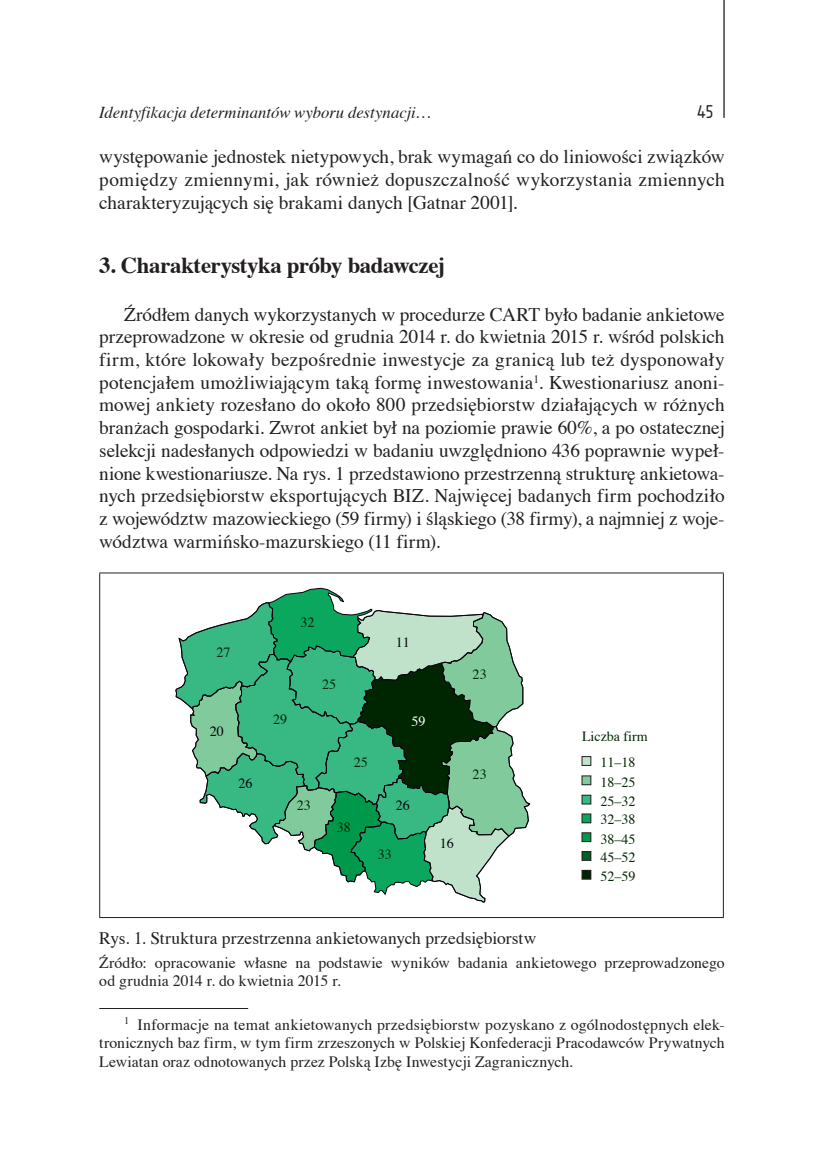
<style>
.page{position:relative;width:819px;height:1166px;background:#fff}
.page>*{position:absolute;margin:0;border:0;box-sizing:border-box;transform-origin:0 0}
.t1{font:700 22.75px "Times";letter-spacing:-.02em;color:#231f20}
.t2{font:19.25px/22.8px "Times";color:#231f20;text-align:justify}
.t3{font:19.25px "Isonorm DOT";color:#231f20}
.t4{font:17.5px "Times";letter-spacing:.005em;color:#231f20}
.t5{font:italic 16.62px "Times";color:#231f20}
.t6{font:15.75px/18.6px "Times";letter-spacing:.005em;color:#231f20}
.t7{font:14px/18.9px "Times";color:#002501;text-align:center}
.t8{font:14px "Times";color:#06020e}
.t9{font:14px "Times";color:#fff}
</style>
<div class="page">
<hr style="left:723px;top:0;width:1px;height:118px;background:#231f20">
<hr style="left:99px;top:572px;width:624px;height:1px;background:#231f20">
<hr style="left:99px;top:573px;width:1px;height:344px;background:#231f20">
<hr style="left:723px;top:573px;width:1px;height:344px;background:#231f20">
<hr style="left:99px;top:917px;width:624px;height:1px;background:#231f20">
<div style="left:582px;top:756px;width:9px;height:9px;background:#c0e2ca"></div>
<div style="left:581px;top:756px;width:10px;height:10px;border:1px solid #231f20"></div>
<div style="left:582px;top:776px;width:9px;height:9px;background:#80ca9c"></div>
<div style="left:581px;top:775px;width:10px;height:10px;border:1px solid #231f20"></div>
<div style="left:582px;top:795px;width:9px;height:9px;background:#38b983"></div>
<div style="left:581px;top:795px;width:10px;height:9px;border:1px solid #231f20"></div>
<div style="left:582px;top:814px;width:9px;height:9px;background:#0ba75e"></div>
<div style="left:581px;top:813px;width:10px;height:10px;border:1px solid #231f20"></div>
<div style="left:582px;top:833px;width:9px;height:8px;background:#00984a"></div>
<div style="left:581px;top:832px;width:10px;height:10px;border:1px solid #231f20"></div>
<div style="left:582px;top:851px;width:9px;height:9px;background:#005f29"></div>
<div style="left:581px;top:851px;width:10px;height:10px;border:1px solid #231f20"></div>
<div style="left:582px;top:870px;width:9px;height:9px;background:#002501"></div>
<div style="left:581px;top:870px;width:10px;height:9px;border:1px solid #231f20"></div>
<svg style="left:175px;top:588px;width:356px;height:314px"></svg>
<hr style="left:99px;top:1008px;width:149px;height:1px;background:#231f20">
<p class="t5" style="left:99px;top:98px;width:332px">Identyfikacja determinantów wyboru destynacji…</p>
<p class="t3" style="left:697px;top:101px;width:18px">45</p>
<p class="t2" style="left:99px;top:144px;width:627px">występowanie jednostek nietypowych, brak wymagań co do liniowości związków pomiędzy zmiennymi, jak również dopuszczalność wykorzystania zmiennych charakteryzujących się brakami danych [Gatnar 2001].</p>
<p class="t1" style="left:99px;top:243px;width:347px">3. Charakterystyka próby badawczej</p>
<p class="t2" style="left:99px;top:301px;width:627px;text-indent:25px">Źródłem danych wykorzystanych w procedurze CART było badanie ankietowe przeprowadzone w okresie od grudnia 2014 r. do kwietnia 2015 r. wśród polskich firm, które lokowały bezpośrednie inwestycje za granicą lub też dysponowały potencjałem umożliwiającym taką formę inwestowania<sup>1</sup>. Kwestionariusz anoni&shy;mowej ankiety rozesłano do około 800 przedsiębiorstw działających w różnych branżach gospodarki. Zwrot ankiet był na poziomie prawie 60%, a po ostatecznej selekcji nadesłanych odpowiedzi w badaniu uwzględniono 436 poprawnie wypeł&shy;nione kwestionariusze. Na rys. 1 przedstawiono przestrzenną strukturę ankietowa&shy;nych przedsiębiorstw eksportujących BIZ. Najwięcej badanych firm pochodziło z województw mazowieckiego (59 firmy) i śląskiego (38 firmy), a najmniej z woje&shy;wództwa warmińsko-mazurskiego (11 firm).</p>
<p class="t7" style="left:216px;top:642px;width:15px">27</p>
<p class="t8" style="left:210px;top:718px;width:15px">20</p>
<p class="t8" style="left:238px;top:770px;width:15px">26</p>
<p class="t7" style="left:300px;top:612px;width:15px">32</p>
<p class="t7" style="left:273px;top:709px;width:15px">29</p>
<p class="t7" style="left:322px;top:674px;width:15px">25</p>
<p class="t7" style="left:354px;top:751px;width:15px">25</p>
<p class="t8" style="left:395px;top:629px;width:15px">11</p>
<p class="t9" style="left:411px;top:708px;width:15px">59</p>
<p class="t7" style="left:297px;top:795px;width:15px">23</p>
<p class="t8" style="left:395px;top:792px;width:15px">26</p>
<p class="t7" style="left:337px;top:817px;width:15px">38</p>
<p class="t7" style="left:378px;top:843px;width:15px">33</p>
<p class="t8" style="left:440px;top:830px;width:15px">16</p>
<p class="t7" style="left:472px;top:663px;width:15px">23</p>
<p class="t7" style="left:472px;top:763px;width:15px">23</p>
<p class="t7" style="left:582px;top:722px;width:67px;line-height:26.1px">Liczba firm<br>11–18</p>
<p class="t7" style="left:600px;top:771px;width:36px;text-align:justify">18–25<br>25–32<br>32–38<br>38–45<br>45–52<br>52–59</p>
<p class="t4" style="left:99px;top:922px;width:438px">Rys. 1. Struktura przestrzenna ankietowanych przedsiębiorstw</p>
<p class="t6" style="left:99px;top:951px;width:626px">Źródło: opracowanie własne na podstawie wyników badania ankietowego przeprowadzonego od grudnia 2014 r. do kwietnia 2015 r.</p>
<p class="t6" style="left:99px;top:1013px;width:627px;text-align:justify;text-indent:25px"><sup>1</sup> Informacje na temat ankietowanych przedsiębiorstw pozyskano z ogólnodostępnych elek&shy;tronicznych baz firm, w tym firm zrzeszonych w Polskiej Konfederacji Pracodawców Prywatnych Lewiatan oraz odnotowanych przez Polską Izbę Inwestycji Zagranicznych.</p>
</div>
